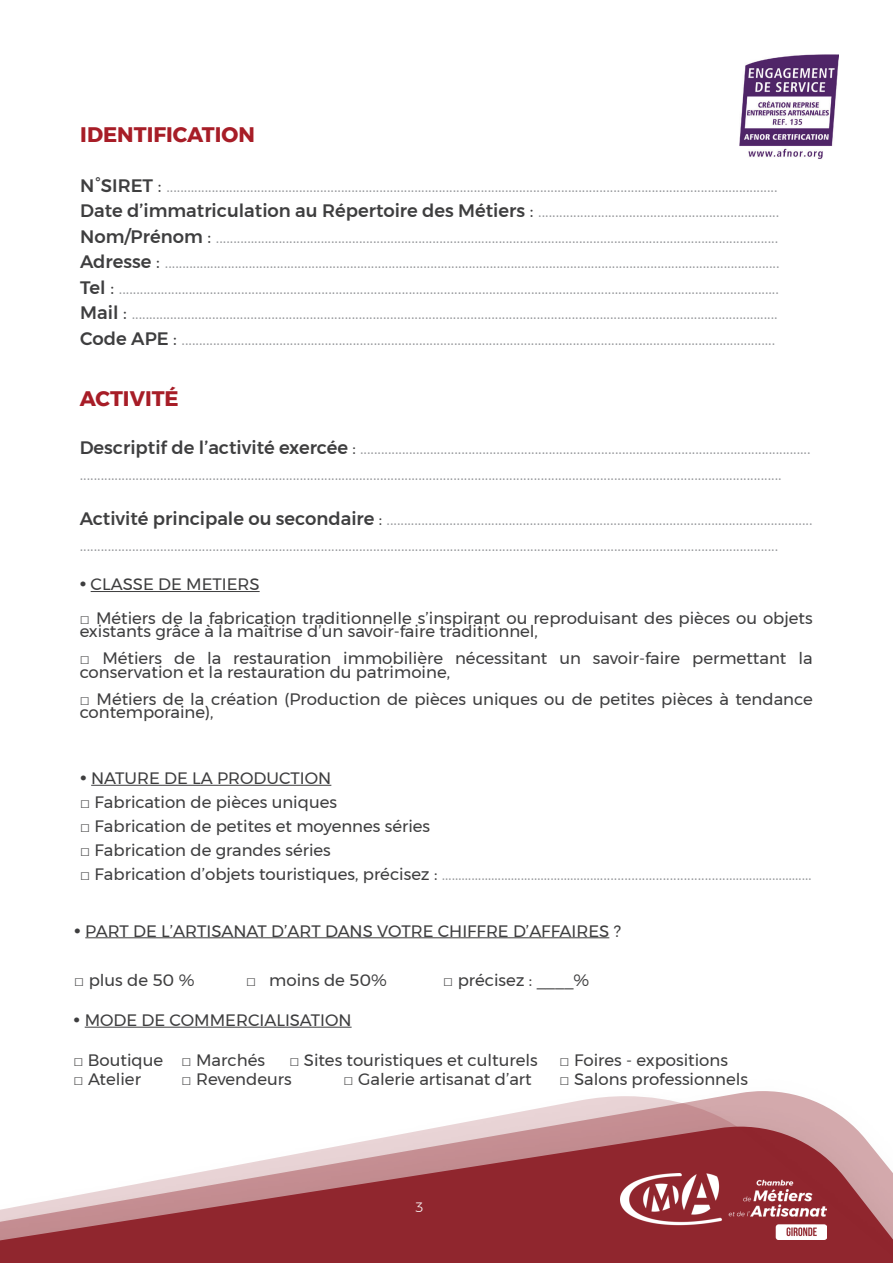
<style>
.page{position:relative;width:893px;height:1263px;background:#fff}
.page>*{position:absolute;margin:0;border:0;box-sizing:border-box;transform-origin:0 0}
.t1{font:700 21px "Montserrat";color:#a71d27}
.t2{font:300 18px/25.5px "Montserrat";color:#939598}
.t3{font:16.5px/13.5px "Montserrat";color:#3e3e3f}
.t4{font:300 13.5px "Montserrat";color:#fff}
.s1{font-weight:500;color:#3e3e3f}
.s2{font-weight:400;color:#3e3e3f}
.s3{font-weight:400;font-size:16.5px;color:#3e3e3f}
.s4{font-family:"Ebrima";font-weight:700}
.s5{font-family:"Arial"}
.s6{font-family:"Arial";font-weight:400;font-size:16.5px;color:#3e3e3f}
</style>
<div class="page">
<svg style="left:0;top:1096px;width:893px;height:167px"></svg>
<img style="left:621px;top:1173px;width:206px;height:66px">
<hr style="left:91px;top:591px;width:169px;height:1px;background:#3e3e3f">
<hr style="left:91px;top:785px;width:240px;height:1px;background:#3e3e3f">
<hr style="left:85px;top:937px;width:524px;height:1px;background:#3e3e3f">
<img style="left:740px;top:54px;width:99px;height:105px">
<hr style="left:85px;top:1027px;width:267px;height:1px;background:#3e3e3f">
<p class="t1" style="left:80px;top:117px;width:176px">IDENTIFICATION</p>
<p class="t2" style="left:80px;top:172px;width:701px;text-align:justify"><span class="s1">N°SIRET</span> <span class="s2">:</span> ...............................................................................................................................................................................<br><span class="s1">Date d’immatriculation au Répertoire des Métiers</span> <span class="s2">:</span> .....................................................................<br><span class="s1">Nom/Prénom</span> <span class="s2">:</span> .................................................................................................................................................................<br><span class="s1">Adresse</span> <span class="s2">:</span> ................................................................................................................................................................................<br><span class="s1">Tel</span> <span class="s2">:</span> .............................................................................................................................................................................................<br><span class="s1">Mail</span> <span class="s2">:</span> .........................................................................................................................................................................................<br><span class="s1">Code APE</span> <span class="s2">:</span> ..........................................................................................................................................................................</p>
<p class="t1" style="left:80px;top:382px;width:101px">ACTIVITÉ</p>
<p class="t2" style="left:80px;top:435px;width:732px"><span class="s1">Descriptif de l’activité exercée</span> <span class="s3">:</span> ................................................................................................................................. .........................................................................................................................................................................................................</p>
<p class="t2" style="left:80px;top:506px;width:734px"><span class="s1">Activité principale ou secondaire</span> <span class="s3">:</span> .......................................................................................................................... ........................................................................................................................................................................................................</p>
<p class="t3" style="left:80px;top:577px;width:181px"><span class="s4">ꔷ</span> CLASSE DE METIERS</p>
<p class="t3" style="left:80px;top:611px;width:734px"><span class="s5">□</span> Métiers de la fabrication traditionnelle s’inspirant ou reproduisant des pièces ou objets existants grâce à la maîtrise d’un savoir-faire traditionnel,</p>
<p class="t3" style="left:80px;top:651px;width:734px"><span class="s5">□</span> Métiers de la restauration immobilière nécessitant un savoir-faire permettant la conservation et la restauration du patrimoine,</p>
<p class="t3" style="left:80px;top:692px;width:734px"><span class="s5">□</span> Métiers de la création (Production de pièces uniques ou de petites pièces à tendance contemporaine),</p>
<p class="t3" style="left:80px;top:771px;width:253px"><span class="s4">ꔷ</span> NATURE DE LA PRODUCTION</p>
<p class="t3" style="left:80px;top:795px;width:258px"><span class="s5">□</span> Fabrication de pièces uniques</p>
<p class="t3" style="left:80px;top:819px;width:352px"><span class="s5">□</span> Fabrication de petites et moyennes séries</p>
<p class="t3" style="left:80px;top:843px;width:252px"><span class="s5">□</span> Fabrication de grandes séries</p>
<p class="t2" style="left:80px;top:861px;width:733px"><span class="s6">□</span> <span class="s3">Fabrication d’objets touristiques, précisez :</span> …………………………………………......................................……………………</p>
<p class="t3" style="left:74px;top:924px;width:548px"><span class="s4">ꔷ</span> PART DE L’ARTISANAT D’ART DANS VOTRE CHIFFRE D’AFFAIRES ?</p>
<p class="t3" style="left:74px;top:973px;width:122px"><span class="s5">□</span> plus de 50 %</p>
<p class="t3" style="left:246px;top:973px;width:142px"><span class="s5">□</span> moins de 50%</p>
<p class="t3" style="left:443px;top:973px;width:148px"><span class="s5">□</span> précisez : ____%</p>
<p class="t3" style="left:74px;top:1013px;width:280px"><span class="s4">ꔷ</span> MODE DE COMMERCIALISATION</p>
<p class="t3" style="left:74px;top:1053px;width:193px"><span class="s5">□</span> Boutique <span class="s5">□</span> Marchés</p>
<p class="t3" style="left:290px;top:1053px;width:250px"><span class="s5">□</span> Sites touristiques et culturels</p>
<p class="t3" style="left:560px;top:1053px;width:170px"><span class="s5">□</span> Foires - expositions</p>
<p class="t3" style="left:74px;top:1072px;width:69px"><span class="s5">□</span> Atelier</p>
<p class="t3" style="left:182px;top:1072px;width:112px"><span class="s5">□</span> Revendeurs</p>
<p class="t3" style="left:344px;top:1072px;width:190px"><span class="s5">□</span> Galerie artisanat d’art</p>
<p class="t3" style="left:560px;top:1072px;width:190px"><span class="s5">□</span> Salons professionnels</p>
<p class="t4" style="left:416px;top:1197px;width:9px">3</p>
</div>
